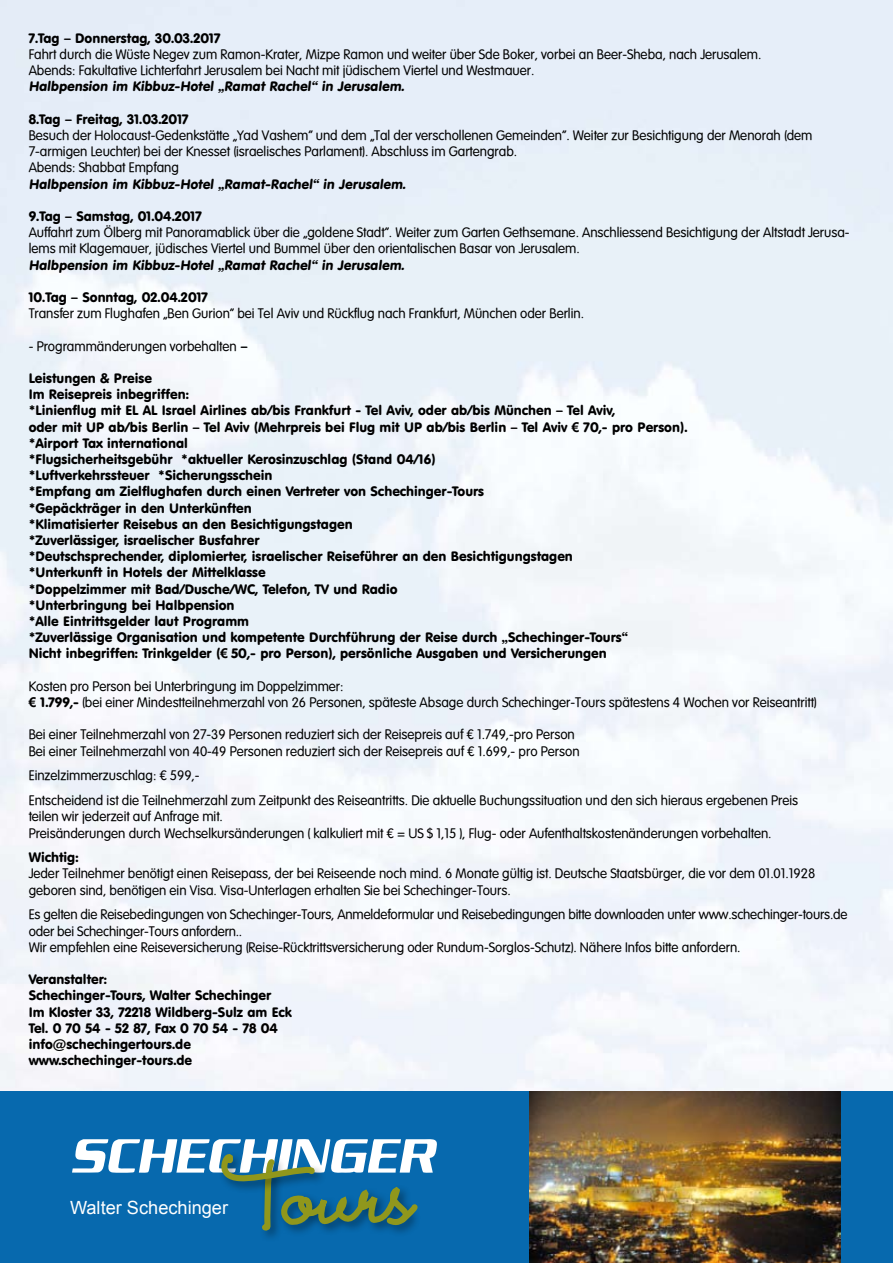
<style>
.page{position:relative;width:893px;height:1263px;background:#fff}
.page>*{position:absolute;margin:0;border:0;box-sizing:border-box;transform-origin:0 0}
.t1{font:18.15px "Arial";color:#fff}
.t2{font:13.5px/16.2px "VAG Rounded Lt Normal";color:#000}
.t3{font:13.5px/16.2px "VAG Rounded BT";color:#000}
.s1{font-family:"VAG Rounded BT"}
.s2{font-family:"Arial";font-weight:700}
</style>
<div class="page">
<div style="left:0;top:1091px;width:893px;height:172px;background:#0769ae"></div>
<img style="left:108px;top:1139px;width:329px;height:34px">
<div style="left:258px;top:1155px;width:35px;height:94px;background:#000;opacity:.4"></div>
<div style="left:277px;top:1183px;width:151px;height:61px;background:#0769ae"></div>
<div style="left:217px;top:1150px;width:117px;height:50px;background:#000;opacity:.4"></div>
<svg style="left:216px;top:1154px;width:206px;height:79px"></svg>
<img style="left:529px;top:1091px;width:312px;height:172px">
<p class="t3" style="left:29px;top:30px;width:193px">7.Tag – Donnerstag, 30.03.2017</p>
<p class="t2" style="left:29px;top:46px;width:734px">Fahrt durch die Wüste Negev zum Ramon-Krater, Mizpe Ramon und weiter über Sde Boker, vorbei an Beer-Sheba, nach Jerusalem.<br>Abends: Fakultative Lichterfahrt Jerusalem bei Nacht mit jüdischem Viertel und Westmauer.</p>
<p class="t3" style="left:29px;top:78px;width:379px">Halbpension im Kibbuz-Hotel „Ramat Rachel“ in Jerusalem.</p>
<p class="t3" style="left:29px;top:111px;width:161px">8.Tag – Freitag, 31.03.2017</p>
<p class="t2" style="left:29px;top:127px;width:785px">Besuch der Holocaust-Gedenkstätte „Yad Vashem“ und dem „Tal der verschollenen Gemeinden“. Weiter zur Besichtigung der Menorah (dem<br>7-armigen Leuchter) bei der Knesset (israelisches Parlament). Abschluss im Gartengrab.<br>Abends: Shabbat Empfang</p>
<p class="t3" style="left:29px;top:175px;width:381px">Halbpension im Kibbuz-Hotel „Ramat-Rachel“ in Jerusalem.</p>
<p class="t3" style="left:29px;top:208px;width:175px">9.Tag – Samstag, 01.04.2017</p>
<p class="t2" style="left:29px;top:224px;width:822px">Auffahrt zum Ölberg mit Panoramablick über die „goldene Stadt“. Weiter zum Garten Gethsemane. Anschliessend Besichtigung der Altstadt Jerusa&shy;lems mit Klagemauer, jüdisches Viertel und Bummel über den orientalischen Basar von Jerusalem.</p>
<p class="t3" style="left:29px;top:256px;width:379px">Halbpension im Kibbuz-Hotel „Ramat Rachel“ in Jerusalem.</p>
<p class="t3" style="left:29px;top:289px;width:181px">10.Tag – Sonntag, 02.04.2017</p>
<p class="t2" style="left:29px;top:305px;width:557px">Transfer zum Flughafen „Ben Gurion“ bei Tel Aviv und Rückflug nach Frankfurt, München oder Berlin.</p>
<p class="t2" style="left:29px;top:338px;width:220px">- Programmänderungen vorbehalten <span class="s1">–</span></p>
<p class="t3" style="left:29px;top:370px;width:660px">Leistungen &amp; Preise<br>Im Reisepreis inbegriffen:<br>*Linienflug mit EL AL Israel Airlines ab/bis Frankfurt - Tel Aviv, oder ab/bis München – Tel Aviv,<br>oder mit UP ab/bis Berlin – Tel Aviv (Mehrpreis bei Flug mit UP ab/bis Berlin – Tel Aviv <span class="s2">€</span> 70,- pro Person). *Airport Tax international<br>*Flugsicherheitsgebühr *aktueller Kerosinzuschlag (Stand 04/16)<br>*Luftverkehrssteuer *Sicherungsschein<br>*Empfang am Zielflughafen durch einen Vertreter von Schechinger-Tours<br>*Gepäckträger in den Unterkünften<br>*Klimatisierter Reisebus an den Besichtigungstagen<br>*Zuverlässiger, israelischer Busfahrer<br>*Deutschsprechender, diplomierter, israelischer Reiseführer an den Besichtigungstagen<br>*Unterkunft in Hotels der Mittelklasse<br>*Doppelzimmer mit Bad/Dusche/WC, Telefon, TV und Radio<br>*Unterbringung bei Halbpension<br>*Alle Eintrittsgelder laut Programm<br>*Zuverlässige Organisation und kompetente Durchführung der Reise durch „Schechinger-Tours“<br>Nicht inbegriffen: Trinkgelder (<span class="s2">€</span> 50,- pro Person), persönliche Ausgaben und Versicherungen</p>
<p class="t2" style="left:29px;top:678px;width:789px">Kosten pro Person bei Unterbringung im Doppelzimmer:<br><span class="s2">€</span> <span class="s1">1.799,-</span> (bei einer Mindestteilnehmerzahl von 26 Personen, späteste Absage durch Schechinger-Tours spätestens 4 Wochen vor Reiseantritt)</p>
<p class="t2" style="left:29px;top:727px;width:552px">Bei einer Teilnehmerzahl von 27-39 Personen reduziert sich der Reisepreis auf € 1.749,-pro Person<br>Bei einer Teilnehmerzahl von 40-49 Personen reduziert sich der Reisepreis auf € 1.699,- pro Person</p>
<p class="t2" style="left:29px;top:763px;width:771px;line-height:24.8px">Einzelzimmerzuschlag: € 599,-<br>Entscheidend ist die Teilnehmerzahl zum Zeitpunkt des Reiseantritts. Die aktuelle Buchungssituation und den sich hieraus ergebenen Preis</p>
<p class="t2" style="left:29px;top:808px;width:744px">teilen wir jederzeit auf Anfrage mit.<br>Preisänderungen durch Wechselkursänderungen ( kalkuliert mit € = US $ 1,15 ), Flug- oder Aufenthaltskostenänderungen vorbehalten.</p>
<p class="t3" style="left:29px;top:849px;width:51px">Wichtig:</p>
<p class="t2" style="left:29px;top:865px;width:788px">Jeder Teilnehmer benötigt einen Reisepass, der bei Reiseende noch mind. 6 Monate gültig ist. Deutsche Staatsbürger, die vor dem 01.01.1928 geboren sind, benötigen ein Visa. Visa-Unterlagen erhalten Sie bei Schechinger-Tours.</p>
<p class="t2" style="left:29px;top:906px;width:820px">Es gelten die Reisebedingungen von Schechinger-Tours, Anmeldeformular und Reisebedingungen bitte downloaden unter www.schechinger-tours.de oder bei Schechinger-Tours anfordern..<br>Wir empfehlen eine Reiseversicherung (Reise-Rücktrittsversicherung oder Rundum-Sorglos-Schutz). Nähere Infos bitte anfordern.</p>
<p class="t3" style="left:29px;top:971px;width:265px">Veranstalter:<br>Schechinger-Tours, Walter Schechinger<br>Im Kloster 33, 72218 Wildberg-Sulz am Eck<br>Tel. 0 70 54 - 52 87, Fax 0 70 54 - 78 04 info@schechingertours.de www.schechinger-tours.de</p>
<h1 class="t1" style="left:70px;top:1195px;width:160px">Walter Schechinger</h1>
</div>
